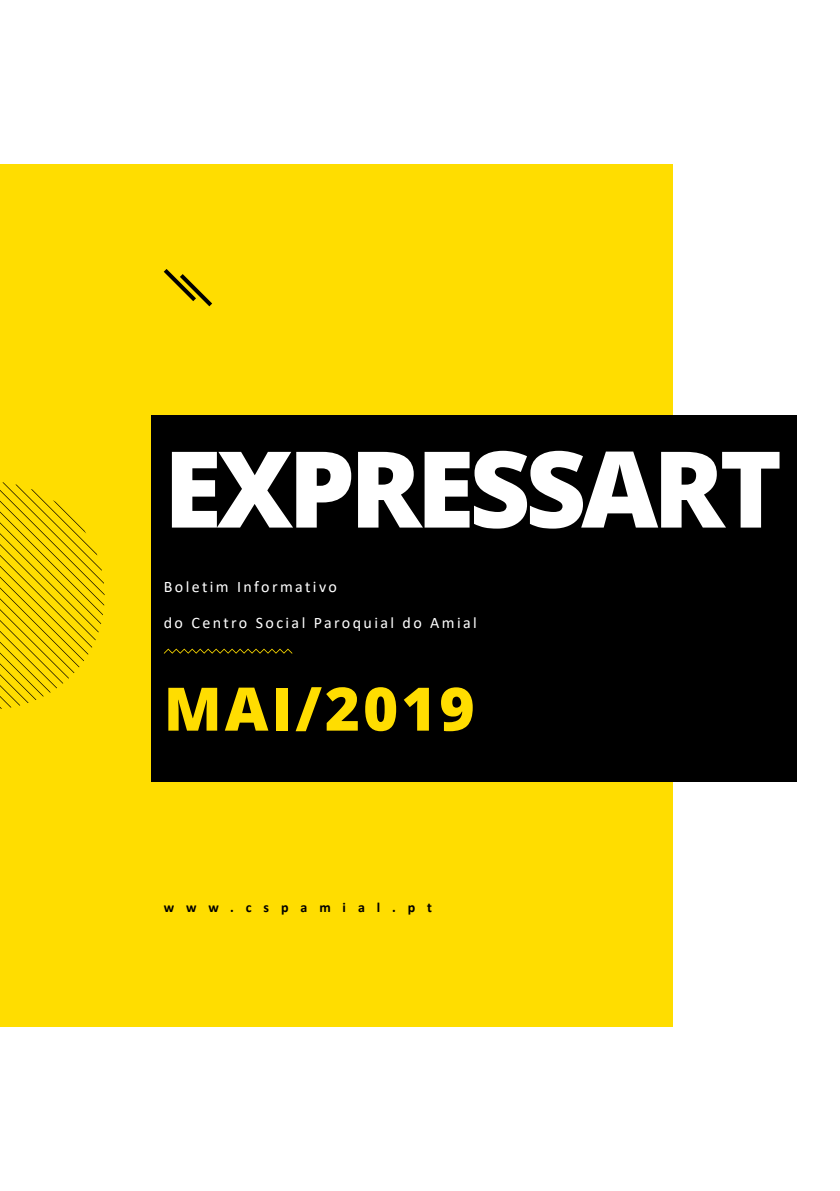
<style>
.page{position:relative;width:840px;height:1191px;background:#fff}
.page>*{position:absolute;margin:0;border:0;box-sizing:border-box;transform-origin:0 0}
.t1{font:800 106px "Open Sans";letter-spacing:-.05em;color:#fff}
.t2{font:800 60px "Open Sans";letter-spacing:.05em;color:#fd0}
.t3{font:16px "Calibri";letter-spacing:.15em;color:#fff}
.t4{font:700 14px "Calibri";letter-spacing:.85em;color:#000}
</style>
<div class="page">
<div style="left:0;top:164px;width:671px;height:862px;background:#fd0"></div>
<div style="left:151px;top:415px;width:645px;height:366px;background:#000"></div>
<svg style="left:0;top:482px;width:105px;height:227px"></svg>
<svg style="left:164px;top:648px;width:128px;height:5px"></svg>
<svg style="left:163px;top:269px;width:49px;height:38px"></svg>
<h1 class="t1" style="left:164px;top:408px;width:619px">EXPRESSART</h1>
<p class="t3" style="left:164px;top:575px;width:175px">Boletim Informativo</p>
<p class="t3" style="left:164px;top:611px;width:314px">do Centro Social Paroquial do Amial</p>
<h2 class="t2" style="left:164px;top:663px;width:312px">MAI/2019</h2>
<p class="t4" style="left:164px;top:898px;width:270px">www.cspamial.pt</p>
</div>
